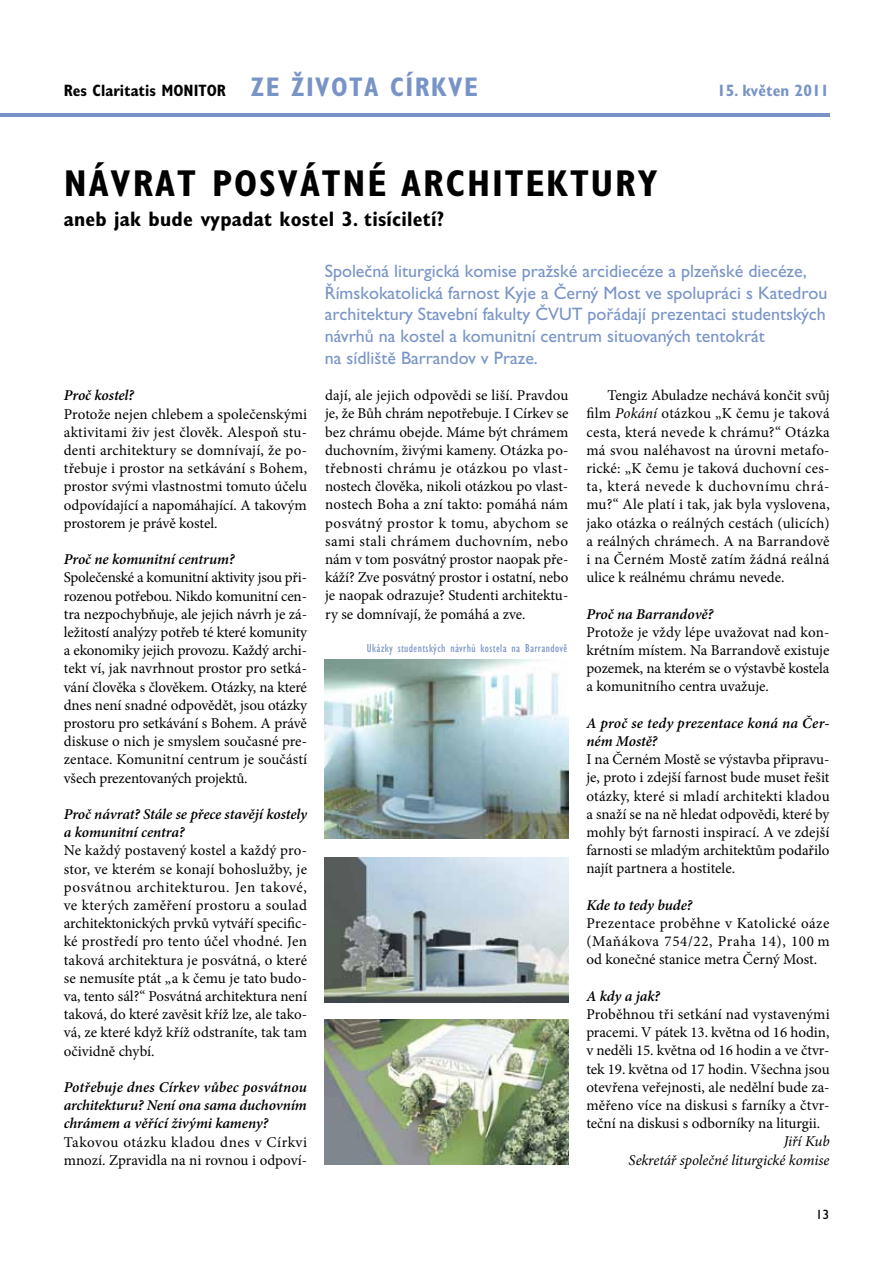
<style>
.page{position:relative;width:893px;height:1263px;background:#fff}
.page>*{position:absolute;margin:0;border:0;box-sizing:border-box;transform-origin:0 0}
.t1{font:700 condensed 37.5px "Gill Sans Std";letter-spacing:.05em;color:#000}
.t2{font:700 condensed 27px "Gill Sans Std";color:#7894c7}
.t3{font:700 condensed 21px "Gill Sans Std";letter-spacing:.01em;color:#000}
.t4{font:18px/21.6px "Gill Sans Std";color:#7894c7}
.t5{font:700 condensed 16.5px "Gill Sans Std";color:#000}
.t6{font:700 condensed 16.5px "Gill Sans Std";color:#7894c7}
.t7{font:15px/18.1px "Minion Pro";color:#000;text-align:justify}
.t8{font:italic 600 15px/18.1px "Minion Pro";letter-spacing:-.005em;color:#000}
.t9{font:italic 15px/18.1px "Minion Pro";letter-spacing:-.01em;color:#000;text-align:right}
.t10{font:13.5px "Gill Sans Std";color:#000}
.t11{font:condensed 12px "Gill Sans Std";letter-spacing:.035em;color:#7894c7}
.s1{font-size:27px;color:#7894c7}
.s2{font-style:italic}
</style>
<div class="page">
<hr style="left:0;top:113px;width:829px;height:4px;background:#7894c7">
<img style="left:325px;top:660px;width:243px;height:179px">
<img style="left:325px;top:857px;width:243px;height:145px">
<img style="left:325px;top:1019px;width:243px;height:146px">
<p class="t5" style="left:64px;top:81px;width:258px">Res Claritatis MONITOR <span class="s1">ze života</span></p>
<h2 class="t2" style="left:390px;top:71px;width:41px">církv</h2>
<h2 class="t2" style="left:464px;top:71px;width:15px">e</h2>
<p class="t6" style="left:717px;top:81px;width:114px">15. květen 2011</p>
<h1 class="t1" style="left:64px;top:161px;width:596px">NÁVRAT POSVÁTNÉ ARCHITEKTURY</h1>
<h3 class="t3" style="left:64px;top:206px;width:382px">aneb jak bude vypadat kostel 3. tisíciletí?</h3>
<p class="t4" style="left:325px;top:260px;width:504px">Společná liturgická komise pražské arcidiecéze a plzeňské diecéze, Římskokatolická farnost Kyje a Černý Most ve spolupráci s Katedrou architektury Stavební fakulty ČVUT pořádají prezentaci studentských návrhů na kostel a komunitní centrum situovaných tentokrát<br>na sídliště Barrandov v Praze.</p>
<p class="t8" style="left:64px;top:386px;width:72px">Proč kostel?</p>
<p class="t7" style="left:64px;top:405px;width:245px">Protože nejen chlebem a společenskými aktivitami živ jest člověk. Alespoň stu&shy;denti architektury se domnívají, že po&shy;třebuje i prostor na setkávání s Bohem, prostor svými vlastnostmi tomuto účelu odpovídající a napomáhající. A takovým prostorem je právě kostel.</p>
<p class="t8" style="left:64px;top:550px;width:172px">Proč ne komunitní centrum?</p>
<p class="t7" style="left:64px;top:569px;width:245px">Společenské a komunitní aktivity jsou při&shy;rozenou potřebou. Nikdo komunitní cen&shy;tra nezpochybňuje, ale jejich návrh je zá&shy;ležitostí analýzy potřeb té které komunity a ekonomiky jejich provozu. Každý archi&shy;tekt ví, jak navrhnout prostor pro setká&shy;vání člověka s člověkem. Otázky, na které dnes není snadné odpovědět, jsou otázky prostoru pro setkávání s Bohem. A právě diskuse o nich je smyslem současné pre&shy;zentace. Komunitní centrum je součástí všech prezentovaných projektů.</p>
<p class="t8" style="left:64px;top:805px;width:245px">Proč návrat? Stále se přece stavějí kostely a komunitní centra?</p>
<p class="t7" style="left:64px;top:841px;width:245px">Ne každý postavený kostel a každý pro&shy;stor, ve kterém se konají bohoslužby, je posvátnou architekturou. Jen takové, ve kterých zaměření prostoru a soulad architektonických prvků vytváří specific&shy;ké prostředí pro tento účel vhodné. Jen taková architektura je posvátná, o které se nemusíte ptát „a k čemu je tato budo&shy;va, tento sál?“ Posvátná architektura není taková, do které zavěsit kříž lze, ale tako&shy;vá, ze které když kříž odstraníte, tak tam očividně chybí.</p>
<p class="t8" style="left:64px;top:1078px;width:245px;text-align:justify">Potřebuje dnes Církev vůbec posvátnou architekturu? Není ona sama duchovním chrámem a věřící živými kameny?</p>
<p class="t7" style="left:64px;top:1133px;width:245px">Takovou otázku kladou dnes v Církvi mnozí. Zpravidla na ni rovnou i odpoví-</p>
<p class="t7" style="left:325px;top:386px;width:245px">dají, ale jejich odpovědi se liší. Pravdou je, že Bůh chrám nepotřebuje. I Církev se bez chrámu obejde. Máme být chrámem duchovním, živými kameny. Otázka po&shy;třebnosti chrámu je otázkou po vlast&shy;nostech člověka, nikoli otázkou po vlast&shy;nostech Boha a zní takto: pomáhá nám posvátný prostor k tomu, abychom se sami stali chrámem duchovním, nebo nám v tom posvátný prostor naopak pře&shy;káží? Zve posvátný prostor i ostatní, nebo je naopak odrazuje? Studenti architektu&shy;ry se domnívají, že pomáhá a zve.</p>
<p class="t7" style="left:586px;top:386px;width:245px;text-indent:21px">Tengiz Abuladze nechává končit svůj film <span class="s2">Pokání</span> otázkou „K čemu je taková cesta, která nevede k chrámu?“ Otázka má svou naléhavost na úrovni metafo&shy;rické: „K čemu je taková duchovní ces&shy;ta, která nevede k duchovnímu chrá&shy;mu?“ Ale platí i tak, jak byla vyslovena, jako otázka o reálných cestách (ulicích) a reálných chrámech. A na Barrandově i na Černém Mostě zatím žádná reálná ulice k reálnému chrámu nevede.</p>
<p class="t8" style="left:586px;top:604px;width:128px">Proč na Barrandově?</p>
<p class="t7" style="left:586px;top:623px;width:245px">Protože je vždy lépe uvažovat nad kon&shy;krétním místem. Na Barrandově existuje pozemek, na kterém se o výstavbě kostela a komunitního centra uvažuje.</p>
<p class="t8" style="left:586px;top:714px;width:245px">A proč se tedy prezentace koná na Čer&shy;ném Mostě?</p>
<p class="t7" style="left:586px;top:750px;width:245px">I na Černém Mostě se výstavba připravu&shy;je, proto i zdejší farnost bude muset řešit otázky, které si mladí architekti kladou a snaží se na ně hledat odpovědi, které by mohly být farnosti inspirací. A ve zdejší farnosti se mladým architektům podařilo najít partnera a hostitele.</p>
<p class="t8" style="left:586px;top:896px;width:108px">Kde to tedy bude?</p>
<p class="t7" style="left:586px;top:914px;width:245px">Prezentace proběhne v Katolické oáze (Maňákova 754/22, Praha 14), 100 m od konečné stanice metra Černý Most.</p>
<p class="t8" style="left:586px;top:987px;width:75px">A kdy a jak?</p>
<p class="t7" style="left:586px;top:1005px;width:245px">Proběhnou tři setkání nad vystavenými pracemi. V pátek 13. května od 16 hodin, v neděli 15. května od 16 hodin a ve čtvr&shy;tek 19. května od 17 hodin. Všechna jsou otevřena veřejnosti, ale nedělní bude za&shy;měřeno více na diskusi s farníky a čtvr&shy;teční na diskusi s odborníky na liturgii.</p>
<p class="t9" style="left:629px;top:1132px;width:203px">Jiří Kub<br>Sekretář společné liturgické komise</p>
<p class="t11" style="left:367px;top:641px;width:202px">Ukázky studentských návrhů kostela na Barrandově</p>
<p class="t10" style="left:816px;top:1207px;width:15px">13</p>
</div>
